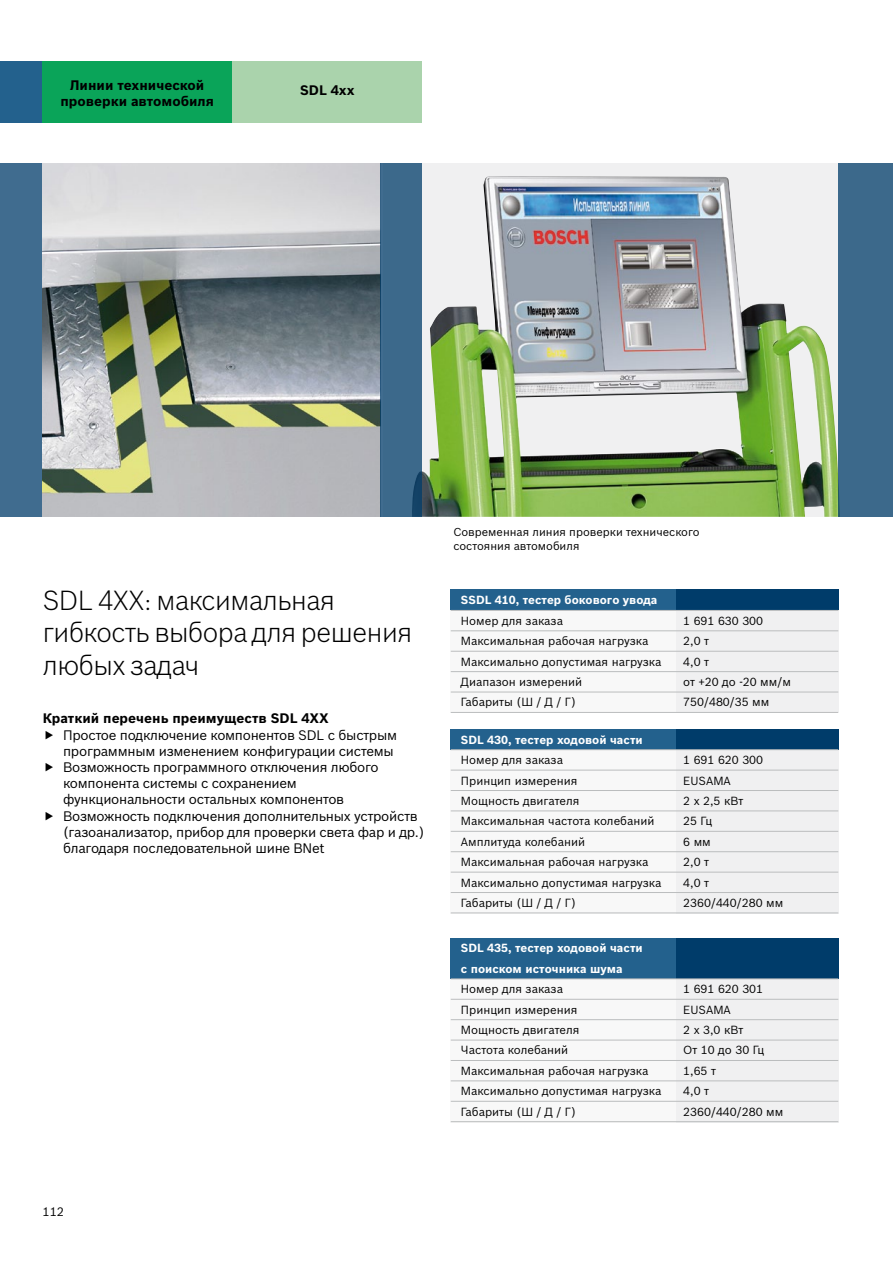
<style>
.page{position:relative;width:893px;height:1263px;background:#fff}
.page>*{position:absolute;margin:0;border:0;box-sizing:border-box;transform-origin:0 0}
.Subheadline_Light_NE{font:300 27px "Bosch Sans";letter-spacing:-.015em;color:#000}
.T____Text_BULLETS{font:13.5px/16.2px "Bosch Sans";letter-spacing:-.02em;color:#000}
.Head{font:700 13.5px/16.5px "Bosch Sans";color:#000;text-align:center}
.Copy_7_5pt___4mm{font:700 13.5px "Bosch Sans";color:#000}
.t1{font:12px "Bosch Sans";color:#000}
.Tabelle_Master{font:11.55px "Bosch Sans";color:#000}
.Tabelle_Master-2{font:700 11.55px/20.4px "Bosch Sans";color:#fff}
.Copy_7_5pt___4mm-2{font:11.25px "Bosch Sans";color:#000}
</style>
<div class="page">
<div style="left:384px;top:163px;width:509px;height:354px;background:#f0f0f1"></div>
<img style="left:422px;top:176px;width:416px;height:341px">
<div style="left:0;top:61px;width:49px;height:62px;background:#23618d"></div>
<div style="left:43px;top:61px;width:202px;height:62px;background:#0aa459"></div>
<div style="left:838px;top:163px;width:55px;height:354px;background:#3c698b"></div>
<div style="left:233px;top:61px;width:189px;height:62px;background:#aad3ac"></div>
<div style="left:0;top:163px;width:43px;height:354px;background:#406c8f"></div>
<img style="left:42px;top:163px;width:339px;height:354px">
<div style="left:381px;top:163px;width:41px;height:354px;background:#3c698b"></div>
<div style="left:451px;top:610px;width:367px;height:102px;background:#f8f8f8"></div>
<div style="left:676px;top:605px;width:162px;height:107px;background:#f0f0f1"></div>
<div style="left:451px;top:590px;width:367px;height:20px;background:#23618d"></div>
<div style="left:676px;top:590px;width:162px;height:20px;background:#003c6a"></div>
<hr style="left:451px;top:610px;width:387px;height:1px;background:#bbbdbe">
<hr style="left:451px;top:630px;width:387px;height:1px;background:#bbbdbe">
<hr style="left:451px;top:651px;width:387px;height:1px;background:#bbbdbe">
<hr style="left:451px;top:671px;width:387px;height:1px;background:#bbbdbe">
<hr style="left:451px;top:692px;width:387px;height:1px;background:#bbbdbe">
<hr style="left:451px;top:712px;width:387px;height:1px;background:#bbbdbe">
<div style="left:451px;top:749px;width:367px;height:165px;background:#f8f8f8"></div>
<div style="left:676px;top:744px;width:162px;height:170px;background:#f0f0f1"></div>
<div style="left:451px;top:729px;width:367px;height:20px;background:#23618d"></div>
<div style="left:676px;top:729px;width:162px;height:20px;background:#003c6a"></div>
<hr style="left:451px;top:749px;width:387px;height:1px;background:#bbbdbe">
<hr style="left:451px;top:770px;width:387px;height:1px;background:#bbbdbe">
<hr style="left:451px;top:790px;width:387px;height:1px;background:#bbbdbe">
<hr style="left:451px;top:810px;width:387px;height:1px;background:#bbbdbe">
<hr style="left:451px;top:831px;width:387px;height:1px;background:#bbbdbe">
<hr style="left:451px;top:851px;width:387px;height:1px;background:#bbbdbe">
<hr style="left:451px;top:872px;width:387px;height:1px;background:#bbbdbe">
<hr style="left:451px;top:892px;width:387px;height:1px;background:#bbbdbe">
<hr style="left:451px;top:912px;width:387px;height:1px;background:#bbbdbe">
<div style="left:451px;top:958px;width:367px;height:164px;background:#f8f8f8"></div>
<div style="left:676px;top:953px;width:162px;height:169px;background:#f0f0f1"></div>
<div style="left:451px;top:938px;width:367px;height:40px;background:#23618d"></div>
<div style="left:676px;top:938px;width:162px;height:40px;background:#003c6a"></div>
<hr style="left:451px;top:978px;width:387px;height:1px;background:#bbbdbe">
<hr style="left:451px;top:999px;width:387px;height:1px;background:#bbbdbe">
<hr style="left:451px;top:1019px;width:387px;height:1px;background:#bbbdbe">
<hr style="left:451px;top:1040px;width:387px;height:1px;background:#bbbdbe">
<hr style="left:451px;top:1060px;width:387px;height:1px;background:#bbbdbe">
<hr style="left:451px;top:1080px;width:387px;height:1px;background:#bbbdbe">
<hr style="left:451px;top:1101px;width:387px;height:1px;background:#bbbdbe">
<hr style="left:451px;top:1121px;width:387px;height:1px;background:#bbbdbe">
<p class="Head" style="left:60px;top:77px;width:155px">Линии технической проверки автомобиля</p>
<p class="Head" style="left:300px;top:82px;width:56px">SDL 4xx</p>
<p class="Subheadline_Light_NE" style="left:43px;top:584px;width:294px">SDL 4ХХ: максимальная</p>
<p class="Subheadline_Light_NE" style="left:43px;top:616px;width:371px">гибкость выбора для решения</p>
<p class="Subheadline_Light_NE" style="left:43px;top:648px;width:158px">любых задач</p>
<p class="Copy_7_5pt___4mm" style="left:43px;top:710px;width:288px">Краткий перечень преимуществ SDL 4ХХ</p>
<p class="T____Text_BULLETS" style="left:63px;top:726px;width:336px">Простое подключение компонентов SDL с быстрым программным изменением конфигурации системы</p>
<p class="T____Text_BULLETS" style="left:63px;top:759px;width:317px">Возможность программного отключения любого компонента системы с сохранением функциональности остальных компонентов</p>
<p class="T____Text_BULLETS" style="left:63px;top:807px;width:363px">Возможность подключения дополнительных устройств (газоанализатор, прибор для проверки света фар и др.) благодаря последовательной шине BNet</p>
<p class="Copy_7_5pt___4mm-2" style="left:453px;top:525px;width:248px">Современная линия проверки технического</p>
<p class="Copy_7_5pt___4mm-2" style="left:453px;top:539px;width:128px">состояния автомобиля</p>
<p class="Tabelle_Master-2" style="left:461px;top:590px;width:198px">SSDL 410, тестер бокового увода</p>
<p class="Tabelle_Master" style="left:461px;top:613px;width:104px">Номер для заказа</p>
<p class="Tabelle_Master" style="left:683px;top:613px;width:81px">1 691 630 300</p>
<p class="Tabelle_Master" style="left:461px;top:634px;width:189px">Максимальная рабочая нагрузка</p>
<p class="Tabelle_Master" style="left:683px;top:634px;width:27px">2,0 т</p>
<p class="Tabelle_Master" style="left:461px;top:654px;width:202px">Максимально допустимая нагрузка</p>
<p class="Tabelle_Master" style="left:683px;top:654px;width:27px">4,0 т</p>
<p class="Tabelle_Master" style="left:461px;top:675px;width:123px">Диапазон измерений</p>
<p class="Tabelle_Master" style="left:683px;top:675px;width:109px">от +20 до -20 мм/м</p>
<p class="Tabelle_Master" style="left:461px;top:695px;width:116px">Габариты (Ш / Д / Г)</p>
<p class="Tabelle_Master" style="left:683px;top:695px;width:88px">750/480/35 мм</p>
<p class="Tabelle_Master-2" style="left:461px;top:729px;width:183px">SDL 430, тестер ходовой части</p>
<p class="Tabelle_Master" style="left:461px;top:753px;width:104px">Номер для заказа</p>
<p class="Tabelle_Master" style="left:683px;top:753px;width:81px">1 691 620 300</p>
<p class="Tabelle_Master" style="left:461px;top:773px;width:118px">Принцип измерения</p>
<p class="Tabelle_Master" style="left:683px;top:773px;width:49px">EUSAMA</p>
<p class="Tabelle_Master" style="left:461px;top:793px;width:120px">Мощность двигателя</p>
<p class="Tabelle_Master" style="left:683px;top:793px;width:62px">2 x 2,5 кВт</p>
<p class="Tabelle_Master" style="left:461px;top:814px;width:195px">Максимальная частота колебаний</p>
<p class="Tabelle_Master" style="left:683px;top:814px;width:30px">25 Гц</p>
<p class="Tabelle_Master" style="left:461px;top:834px;width:126px">Амплитуда колебаний</p>
<p class="Tabelle_Master" style="left:683px;top:834px;width:29px">6 мм</p>
<p class="Tabelle_Master" style="left:461px;top:855px;width:189px">Максимальная рабочая нагрузка</p>
<p class="Tabelle_Master" style="left:683px;top:855px;width:27px">2,0 т</p>
<p class="Tabelle_Master" style="left:461px;top:875px;width:202px">Максимально допустимая нагрузка</p>
<p class="Tabelle_Master" style="left:683px;top:875px;width:27px">4,0 т</p>
<p class="Tabelle_Master" style="left:461px;top:895px;width:116px">Габариты (Ш / Д / Г)</p>
<p class="Tabelle_Master" style="left:683px;top:895px;width:102px">2360/440/280 мм</p>
<p class="Tabelle_Master-2" style="left:461px;top:938px;width:183px">SDL 435, тестер ходовой части с поиском источника шума</p>
<p class="Tabelle_Master" style="left:461px;top:982px;width:104px">Номер для заказа</p>
<p class="Tabelle_Master" style="left:683px;top:982px;width:81px">1 691 620 301</p>
<p class="Tabelle_Master" style="left:461px;top:1002px;width:118px">Принцип измерения</p>
<p class="Tabelle_Master" style="left:683px;top:1002px;width:49px">EUSAMA</p>
<p class="Tabelle_Master" style="left:461px;top:1023px;width:120px">Мощность двигателя</p>
<p class="Tabelle_Master" style="left:683px;top:1023px;width:62px">2 x 3,0 кВт</p>
<p class="Tabelle_Master" style="left:461px;top:1043px;width:109px">Частота колебаний</p>
<p class="Tabelle_Master" style="left:683px;top:1043px;width:83px">От 10 до 30 Гц</p>
<p class="Tabelle_Master" style="left:461px;top:1063px;width:189px">Максимальная рабочая нагрузка</p>
<p class="Tabelle_Master" style="left:683px;top:1063px;width:34px">1,65 т</p>
<p class="Tabelle_Master" style="left:461px;top:1084px;width:202px">Максимально допустимая нагрузка</p>
<p class="Tabelle_Master" style="left:683px;top:1084px;width:27px">4,0 т</p>
<p class="Tabelle_Master" style="left:461px;top:1104px;width:116px">Габариты (Ш / Д / Г)</p>
<p class="Tabelle_Master" style="left:683px;top:1104px;width:102px">2360/440/280 мм</p>
<p class="t1" style="left:43px;top:1204px;width:23px">112</p>
</div>
